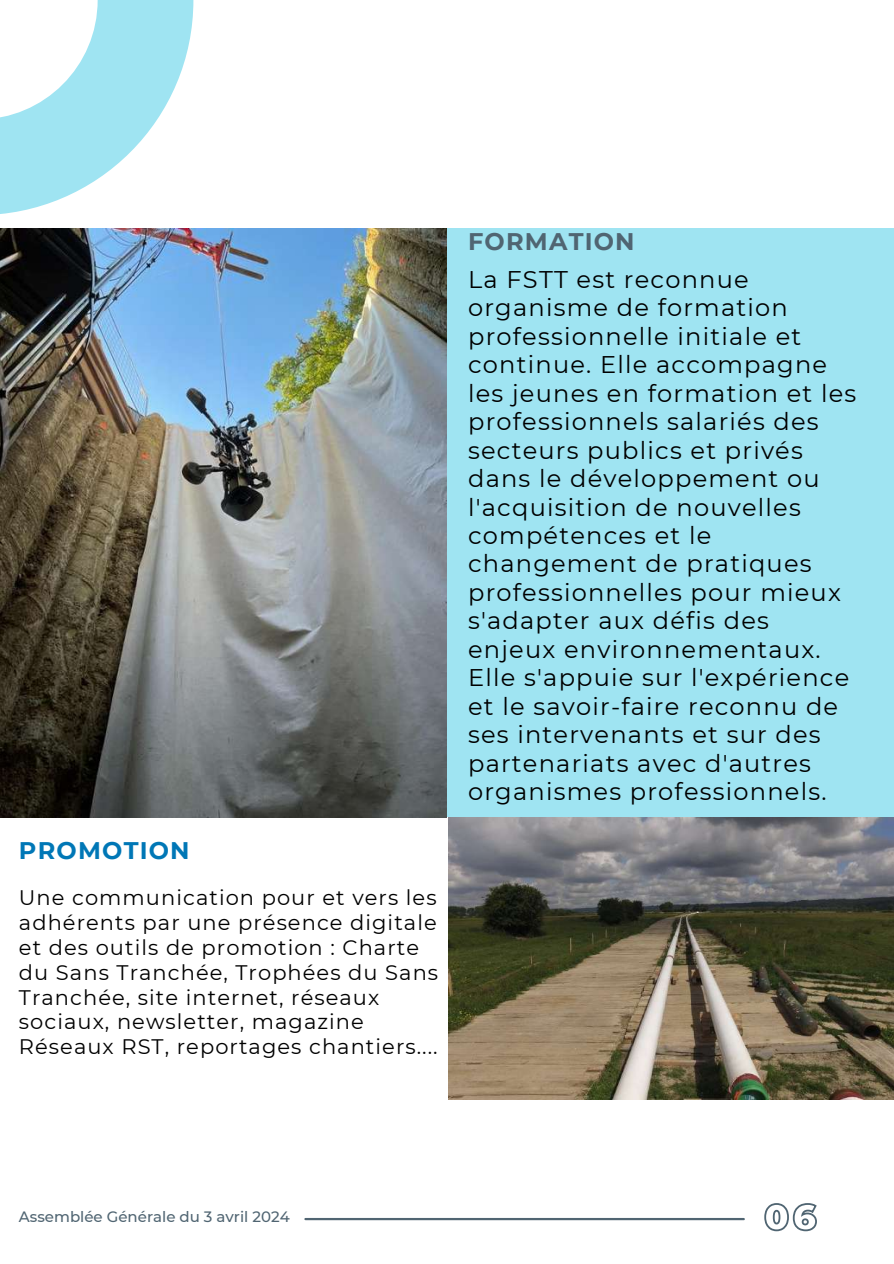
<style>
.page{position:relative;width:894px;height:1264px;background:#fff}
.page>*{position:absolute;margin:0;border:0;box-sizing:border-box;transform-origin:0 0}
.t1{font:24.15px/28.3px "Montserrat";letter-spacing:.05em;color:#000}
.t2{font:700 24px "Montserrat";letter-spacing:.05em;color:#506572}
.t3{font:700 24px "Montserrat";letter-spacing:.05em;color:#0077b6}
.t4{font:21px/24.8px "Montserrat";letter-spacing:.05em;color:#000}
.t5{font:500 15px "Montserrat";color:#506572}
</style>
<div class="page">
<div style="left:0;top:229px;width:893px;height:588px;background:#9fe4f2"></div>
<img style="left:0;top:229px;width:446px;height:588px">
<img style="left:449px;top:817px;width:444px;height:282px">
<svg style="left:0;top:0;width:193px;height:214px"></svg>
<svg style="left:764px;top:1203px;width:53px;height:29px"></svg>
<hr style="left:305px;top:1217px;width:438px;height:3px;background:#506572">
<p class="t3" style="left:19px;top:835px;width:172px">PROMOTION</p>
<p class="t4" style="left:19px;top:885px;width:420px">Une communication pour et vers les adhérents par une présence digitale et des outils de promotion : Charte du Sans Tranchée, Trophées du Sans Tranchée, site internet, réseaux sociaux, newsletter, magazine Réseaux RST, reportages chantiers....</p>
<p class="t2" style="left:468px;top:227px;width:168px">FORMATION</p>
<p class="t1" style="left:468px;top:265px;width:389px">La FSTT est reconnue organisme de formation professionnelle initiale et continue. Elle accompagne les jeunes en formation et les professionnels salariés des secteurs publics et privés dans le développement ou l'acquisition de nouvelles compétences et le changement de pratiques professionnelles pour mieux s'adapter aux défis des enjeux environnementaux.<br>Elle s'appuie sur l'expérience et le savoir-faire reconnu de ses intervenants et sur des partenariats avec d'autres organismes professionnels.</p>
<p class="t5" style="left:19px;top:1207px;width:272px">Assemblée Générale du 3 avril 2024</p>
</div>
